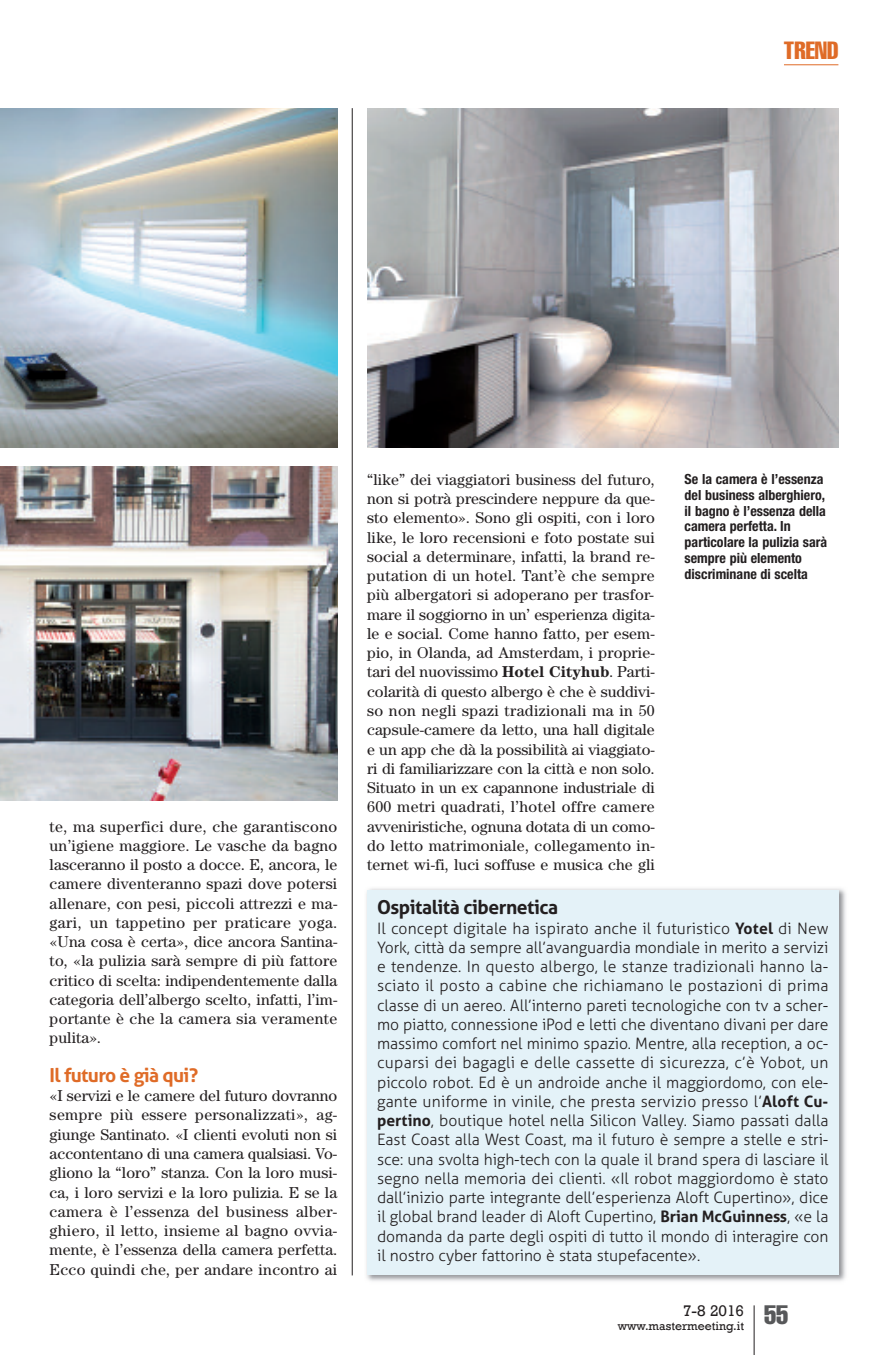
<style>
.page{position:relative;width:893px;height:1355px;background:#fff}
.page>*{position:absolute;margin:0;border:0;box-sizing:border-box;transform-origin:0 0}
.t1{font:extra-condensed 24.5px "Helvetica";color:#df6b27}
.t2{font:700 19.25px "Aller";letter-spacing:-.025em;color:#231f20}
.t3{font:700 19.25px "Aller";letter-spacing:-.035em;color:#df6b27}
.t4{font:15.75px/19.2px "Century";letter-spacing:.02em;color:#231f20;text-align:justify}
.t5{font:300 15.75px/19.2px "Aller";letter-spacing:-.005em;color:#231f20;text-align:justify}
.t6{font:15.75px "Rockwell";color:#231f20}
.t7{font:700 condensed 14px/15.8px "Helvetica Neue";color:#231f20}
.t8{font:12.25px "Rockwell";color:#231f20}
.s1{font-weight:700}
</style>
<div class="page">
<hr style="left:754px;top:1305px;width:1px;height:49px;background:#231f20">
<hr style="left:784px;top:64px;width:54px;height:1px;background:#df6b27">
<hr style="left:352px;top:108px;width:1px;height:1167px;background:#231f20">
<img style="left:0;top:108px;width:337px;height:339px">
<img style="left:0;top:466px;width:337px;height:334px">
<img style="left:366px;top:888px;width:480px;height:393px">
<div style="left:367px;top:890px;width:471px;height:384px;background:#e4f2f8"></div>
<img style="left:367px;top:108px;width:471px;height:339px">
<h1 class="t1" style="left:784px;top:42px;width:56px">TREND</h1>
<p class="t4" style="left:50px;top:817px;width:289px">te, ma superfici dure, che garantiscono un’igiene maggiore. Le vasche da bagno lasceranno il posto a docce. E, ancora, le camere diventeranno spazi dove potersi allenare, con pesi, piccoli attrezzi e ma&shy;gari, un tappetino per praticare yoga. «Una cosa è certa», dice ancora Santina&shy;to, «la pulizia sarà sempre di più fattore critico di scelta: indipendentemente dalla categoria dell’albergo scelto, infatti, l’im&shy;portante è che la camera sia veramente pulita».</p>
<p class="t3" style="left:50px;top:1063px;width:150px">Il futuro è già qui?</p>
<p class="t4" style="left:50px;top:1087px;width:289px">«I servizi e le camere del futuro dovranno sempre più essere personalizzati», ag&shy;giunge Santinato. «I clienti evoluti non si accontentano di una camera qualsiasi. Vo&shy;gliono la “loro” stanza. Con la loro musi&shy;ca, i loro servizi e la loro pulizia. E se la camera è l’essenza del business alber&shy;ghiero, il letto, insieme al bagno ovvia&shy;mente, è l’essenza della camera perfetta.<br>Ecco quindi che, per andare incontro ai</p>
<p class="t4" style="left:367px;top:471px;width:289px">“like” dei viaggiatori business del futuro, non si potrà prescindere neppure da que&shy;sto elemento». Sono gli ospiti, con i loro like, le loro recensioni e foto postate sui social a determinare, infatti, la brand re&shy;putation di un hotel. Tant’è che sempre più albergatori si adoperano per trasfor&shy;mare il soggiorno in un’ esperienza digita&shy;le e social. Come hanno fatto, per esem&shy;pio, in Olanda, ad Amsterdam, i proprie&shy;tari del nuovissimo <span class="s1">Hotel Cityhub</span>. Parti&shy;colarità di questo albergo è che è suddivi&shy;so non negli spazi tradizionali ma in 50 capsule-camere da letto, una hall digitale e un app che dà la possibilità ai viaggiato&shy;ri di familiarizzare con la città e non solo.<br>Situato in un ex capannone industriale di 600 metri quadrati, l’hotel offre camere avveniristiche, ognuna dotata di un como&shy;do letto matrimoniale, collegamento in&shy;ternet wi-fi, luci soffuse e musica che gli</p>
<p class="t7" style="left:685px;top:472px;width:144px">Se la camera è l’essenza del business alberghiero, il bagno è l’essenza della camera perfetta. In particolare la pulizia sarà sempre più elemento discriminane di scelta</p>
<p class="t2" style="left:377px;top:896px;width:183px">Ospitalità cibernetica</p>
<p class="t5" style="left:377px;top:918px;width:453px">Il concept digitale ha ispirato anche il futuristico <span class="s1">Yotel</span> di New York, città da sempre all’avanguardia mondiale in merito a servizi e tendenze. In questo albergo, le stanze tradizionali hanno la&shy;sciato il posto a cabine che richiamano le postazioni di prima classe di un aereo. All’interno pareti tecnologiche con tv a scher&shy;mo piatto, connessione iPod e letti che diventano divani per dare massimo comfort nel minimo spazio. Mentre, alla reception, a oc&shy;cuparsi dei bagagli e delle cassette di sicurezza, c’è Yobot, un piccolo robot. Ed è un androide anche il maggiordomo, con ele&shy;gante uniforme in vinile, che presta servizio presso l’<span class="s1">Aloft Cu&shy;pertino</span>, boutique hotel nella Silicon Valley. Siamo passati dalla East Coast alla West Coast, ma il futuro è sempre a stelle e stri&shy;sce: una svolta high-tech con la quale il brand spera di lasciare il segno nella memoria dei clienti. «Il robot maggiordomo è stato dall’inizio parte integrante dell’esperienza Aloft Cupertino», dice il global brand leader di Aloft Cupertino, <span class="s1">Brian McGuinness</span>, «e la domanda da parte degli ospiti di tutto il mondo di interagire con il nostro cyber fattorino è stata stupefacente».</p>
<p class="t6" style="left:683px;top:1300px;width:63px">7-8 2016</p>
<p class="t8" style="left:618px;top:1318px;width:172px">www.mastermeeting.it <sup>55</sup></p>
</div>
